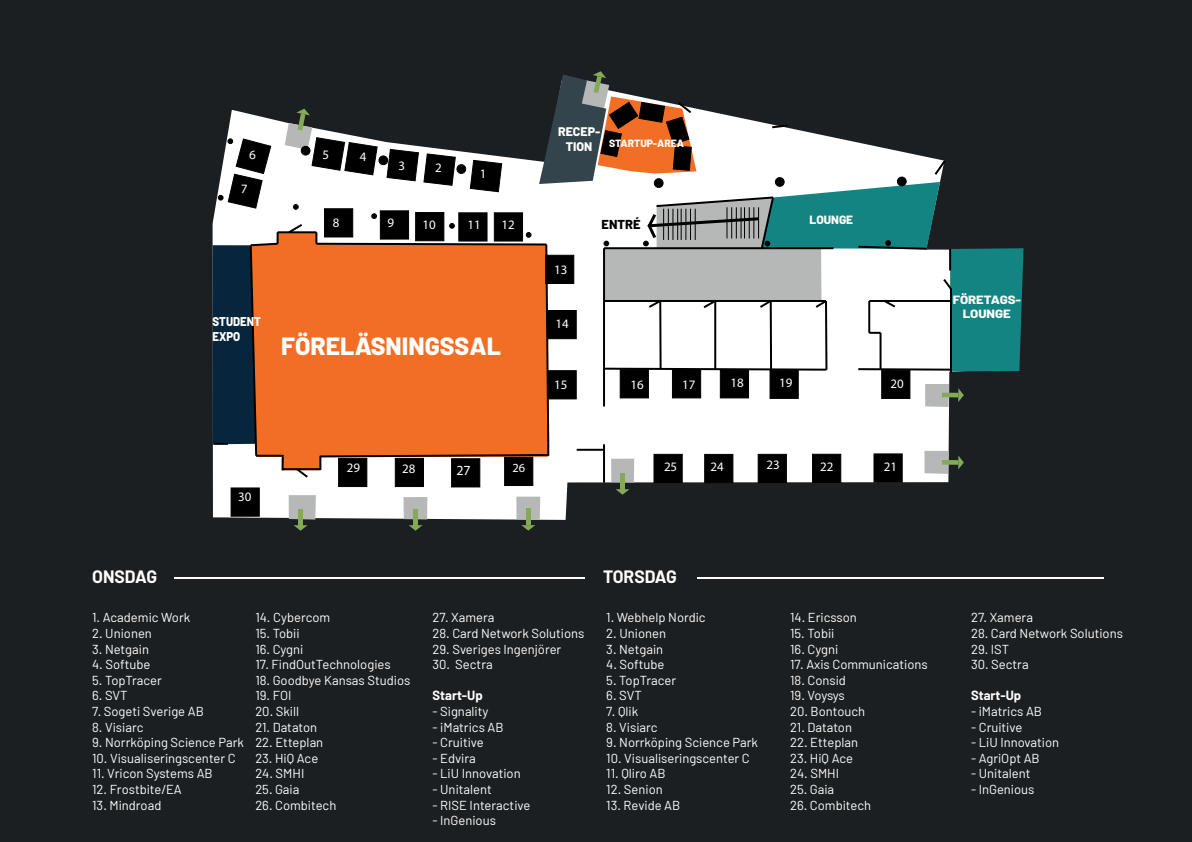
<style>
.page{position:relative;width:1192px;height:842px;background:#1b1f22}
.page>*{position:absolute;margin:0;border:0;box-sizing:border-box;transform-origin:0 0}
.t1{font:800 24.9px "Barlow";color:#fff}
.t2{font:700 17.5px "Barlow";color:#fff}
.t3{font:13.95px "Myriad Pro";color:#fff}
.t4{font:13px "Barlow";color:#fff}
.t5{font:700 13px "Barlow";color:#fff}
.t6{font:13px "Barlow";letter-spacing:-.03em;color:#fff}
.t7{font:12.95px "Myriad Pro";color:#fff}
.t8{font:800 12.95px "Barlow";color:#000001}
.t9{font:800 12.7px/15.2px "Barlow";color:#fff;scale:.9 1}
.t10{font:800 12.45px/14.9px "Barlow";color:#fff;text-align:center}
.t11{font:12.45px "Myriad Pro";color:#fff}
.t12{font:800 11.95px/14.3px "Barlow";color:#fff;text-align:center;scale:1.1 1}
.t13{font:800 11.95px "Barlow";color:#fff}
.t14{font:800 10.45px "Barlow";color:#fff}
</style>
<div class="page">
<svg style="left:213px;top:482px;width:736px;height:38px"></svg>
<svg style="left:403px;top:497px;width:24px;height:22px"></svg>
<div style="left:654px;top:454px;width:28px;height:29px;background:#000001"></div>
<div style="left:705px;top:454px;width:28px;height:29px;background:#000001"></div>
<div style="left:758px;top:454px;width:29px;height:29px;background:#000001"></div>
<div style="left:812px;top:454px;width:29px;height:29px;background:#000001"></div>
<div style="left:504px;top:457px;width:29px;height:29px;background:#000001"></div>
<div style="left:451px;top:459px;width:29px;height:28px;background:#000001;border:1px solid #000001"></div>
<div style="left:395px;top:458px;width:29px;height:29px;background:#000001"></div>
<div style="left:231px;top:488px;width:28px;height:28px;background:#000001"></div>
<div style="left:338px;top:458px;width:29px;height:29px;background:#000001;border:1px solid #000001"></div>
<hr style="left:603px;top:444px;width:2px;height:39px;background:#000001">
<div style="left:620px;top:473px;width:5px;height:16px;background:#84aa57"></div>
<svg style="left:616px;top:489px;width:13px;height:6px"></svg>
<svg style="left:516px;top:497px;width:24px;height:34px"></svg>
<div style="left:413px;top:509px;width:5px;height:16px;background:#84aa57"></div>
<svg style="left:409px;top:525px;width:13px;height:6px"></svg>
<svg style="left:289px;top:495px;width:27px;height:36px"></svg>
<hr style="left:175px;top:577px;width:410px;height:2px;background:#fff">
<hr style="left:698px;top:577px;width:406px;height:2px;background:#fff">
<svg style="left:213px;top:71px;width:811px;height:411px"></svg>
<p class="t7" style="left:323px;top:147px;width:8px">5</p>
<p class="t7" style="left:360px;top:149px;width:8px">4</p>
<p class="t7" style="left:333px;top:214px;width:8px">8</p>
<p class="t7" style="left:398px;top:157px;width:8px">3</p>
<p class="t7" style="left:435px;top:160px;width:8px">2</p>
<p class="t7" style="left:387px;top:215px;width:8px">9</p>
<p class="t7" style="left:422px;top:217px;width:15px">10</p>
<p class="t7" style="left:480px;top:165px;width:8px">1</p>
<p class="t7" style="left:468px;top:217px;width:15px">11</p>
<p class="t7" style="left:501px;top:216px;width:15px">12</p>
<p class="t9" style="left:213px;top:314px;width:55px">STUDENT<br>EXPO</p>
<h1 class="t1" style="left:281px;top:331px;width:221px">FÖRELÄSNINGSSAL</h1>
<p class="t10" style="left:558px;top:124px;width:44px">RECEP-<br>TION</p>
<p class="t14" style="left:609px;top:137px;width:77px">STARTUP-AREA</p>
<p class="t7" style="left:554px;top:261px;width:15px">13</p>
<p class="t7" style="left:556px;top:315px;width:15px">14</p>
<p class="t7" style="left:554px;top:376px;width:15px">15</p>
<p class="t8" style="left:602px;top:217px;width:40px">ENTRÉ</p>
<p class="t13" style="left:810px;top:213px;width:45px">LOUNGE</p>
<p class="t7" style="left:631px;top:376px;width:15px">16</p>
<p class="t7" style="left:682px;top:376px;width:15px">17</p>
<p class="t7" style="left:730px;top:374px;width:15px">18</p>
<p class="t7" style="left:779px;top:374px;width:15px">19</p>
<p class="t7" style="left:890px;top:376px;width:15px">20</p>
<p class="t12" style="left:953px;top:293px;width:64px">FÖRETAGS-<br>LOUNGE</p>
<p class="t7" style="left:238px;top:489px;width:15px">30</p>
<p class="t7" style="left:347px;top:460px;width:15px">29</p>
<p class="t7" style="left:402px;top:461px;width:15px">28</p>
<p class="t3" style="left:456px;top:462px;width:16px">27</p>
<p class="t11" style="left:513px;top:460px;width:14px">26</p>
<p class="t7" style="left:664px;top:459px;width:15px">25</p>
<p class="t7" style="left:710px;top:458px;width:15px">24</p>
<p class="t7" style="left:766px;top:457px;width:15px">23</p>
<p class="t7" style="left:820px;top:459px;width:15px">22</p>
<p class="t7" style="left:884px;top:459px;width:15px">21</p>
<h2 class="t2" style="left:92px;top:565px;width:66px">ONSDAG</h2>
<h2 class="t2" style="left:603px;top:565px;width:75px">TORSDAG</h2>
<p class="t4" style="left:92px;top:610px;width:100px">1. Academic Work</p>
<p class="t4" style="left:92px;top:625px;width:61px">2. Unionen</p>
<p class="t4" style="left:92px;top:641px;width:58px">3. Netgain</p>
<p class="t4" style="left:92px;top:656px;width:60px">4. Softube</p>
<p class="t4" style="left:92px;top:672px;width:71px">5. TopTracer</p>
<p class="t4" style="left:92px;top:688px;width:37px">6. SVT</p>
<p class="t4" style="left:92px;top:703px;width:113px">7. Sogeti Sverige AB</p>
<p class="t4" style="left:92px;top:719px;width:53px">8. Visiarc</p>
<p class="t4" style="left:92px;top:734px;width:153px">9. Norrköping Science Park</p>
<p class="t4" style="left:92px;top:750px;width:145px">10. Visualiseringscenter C</p>
<p class="t4" style="left:92px;top:766px;width:122px">11. Vricon Systems AB</p>
<p class="t4" style="left:92px;top:781px;width:91px">12. Frostbite/EA</p>
<p class="t4" style="left:92px;top:797px;width:71px">13. Mindroad</p>
<p class="t4" style="left:433px;top:610px;width:63px">27. Xamera</p>
<p class="t4" style="left:433px;top:625px;width:153px">28. Card Network Solutions</p>
<p class="t4" style="left:433px;top:641px;width:130px">29. Sveriges Ingenjörer</p>
<p class="t4" style="left:433px;top:656px;width:62px">30. Sectra</p>
<p class="t5" style="left:433px;top:688px;width:52px">Start-Up</p>
<p class="t4" style="left:433px;top:703px;width:58px">- Signality</p>
<p class="t4" style="left:433px;top:719px;width:73px">- iMatrics AB</p>
<p class="t4" style="left:433px;top:734px;width:53px">- Cruitive</p>
<p class="t4" style="left:433px;top:750px;width:45px">- Edvira</p>
<p class="t4" style="left:433px;top:766px;width:90px">- LiU Innovation</p>
<p class="t4" style="left:433px;top:781px;width:61px">- Unitalent</p>
<p class="t4" style="left:433px;top:797px;width:99px">- RISE Interactive</p>
<p class="t4" style="left:433px;top:812px;width:65px">- InGenious</p>
<p class="t4" style="left:255px;top:610px;width:76px">14. Cybercom</p>
<p class="t4" style="left:255px;top:625px;width:46px">15. Tobii</p>
<p class="t4" style="left:255px;top:641px;width:50px">16. Cygni</p>
<p class="t4" style="left:255px;top:656px;width:137px">17. FindOutTechnologies</p>
<p class="t4" style="left:255px;top:672px;width:157px">18. Goodbye Kansas Studios</p>
<p class="t4" style="left:255px;top:688px;width:38px">19. FOI</p>
<p class="t4" style="left:255px;top:703px;width:45px">20. Skill</p>
<p class="t4" style="left:255px;top:719px;width:63px">21. Dataton</p>
<p class="t4" style="left:255px;top:734px;width:69px">22. Etteplan</p>
<p class="t4" style="left:255px;top:750px;width:64px">23. HiQ Ace</p>
<p class="t4" style="left:255px;top:766px;width:51px">24. SMHI</p>
<p class="t4" style="left:255px;top:781px;width:46px">25. Gaia</p>
<p class="t4" style="left:255px;top:797px;width:83px">26. Combitech</p>
<p class="t4" style="left:606px;top:610px;width:101px">1. Webhelp Nordic</p>
<p class="t4" style="left:606px;top:625px;width:61px">2. Unionen</p>
<p class="t4" style="left:606px;top:641px;width:58px">3. Netgain</p>
<p class="t4" style="left:606px;top:656px;width:60px">4. Softube</p>
<p class="t4" style="left:606px;top:672px;width:71px">5. TopTracer</p>
<p class="t4" style="left:606px;top:688px;width:37px">6. SVT</p>
<p class="t4" style="left:606px;top:703px;width:33px">7. Qlik</p>
<p class="t4" style="left:606px;top:719px;width:53px">8. Visiarc</p>
<p class="t4" style="left:606px;top:734px;width:153px">9. Norrköping Science Park</p>
<p class="t4" style="left:606px;top:750px;width:145px">10. Visualiseringscenter C</p>
<p class="t4" style="left:606px;top:766px;width:61px">11. Qliro AB</p>
<p class="t4" style="left:606px;top:781px;width:58px">12. Senion</p>
<p class="t4" style="left:606px;top:797px;width:76px">13. Revide AB</p>
<p class="t4" style="left:790px;top:610px;width:68px">14. Ericsson</p>
<p class="t4" style="left:790px;top:625px;width:46px">15. Tobii</p>
<p class="t4" style="left:790px;top:641px;width:50px">16. Cygni</p>
<p class="t4" style="left:790px;top:656px;width:139px">17. Axis Communications</p>
<p class="t4" style="left:790px;top:672px;width:57px">18. Consid</p>
<p class="t6" style="left:790px;top:688px;width:56px">19. Voysys</p>
<p class="t4" style="left:790px;top:703px;width:77px">20. Bontouch</p>
<p class="t4" style="left:790px;top:719px;width:63px">21. Dataton</p>
<p class="t4" style="left:790px;top:734px;width:69px">22. Etteplan</p>
<p class="t4" style="left:790px;top:750px;width:64px">23. HiQ Ace</p>
<p class="t4" style="left:790px;top:766px;width:51px">24. SMHI</p>
<p class="t4" style="left:790px;top:781px;width:46px">25. Gaia</p>
<p class="t4" style="left:790px;top:797px;width:83px">26. Combitech</p>
<p class="t4" style="left:971px;top:610px;width:63px">27. Xamera</p>
<p class="t4" style="left:971px;top:625px;width:153px">28. Card Network Solutions</p>
<p class="t4" style="left:971px;top:641px;width:40px">29. IST</p>
<p class="t4" style="left:971px;top:656px;width:59px">30. Sectra</p>
<p class="t5" style="left:971px;top:688px;width:52px">Start-Up</p>
<p class="t4" style="left:971px;top:703px;width:73px">- iMatrics AB</p>
<p class="t4" style="left:971px;top:719px;width:53px">- Cruitive</p>
<p class="t4" style="left:971px;top:734px;width:90px">- LiU Innovation</p>
<p class="t4" style="left:971px;top:750px;width:70px">- AgriOpt AB</p>
<p class="t4" style="left:971px;top:766px;width:61px">- Unitalent</p>
<p class="t4" style="left:971px;top:781px;width:65px">- InGenious</p>
</div>
